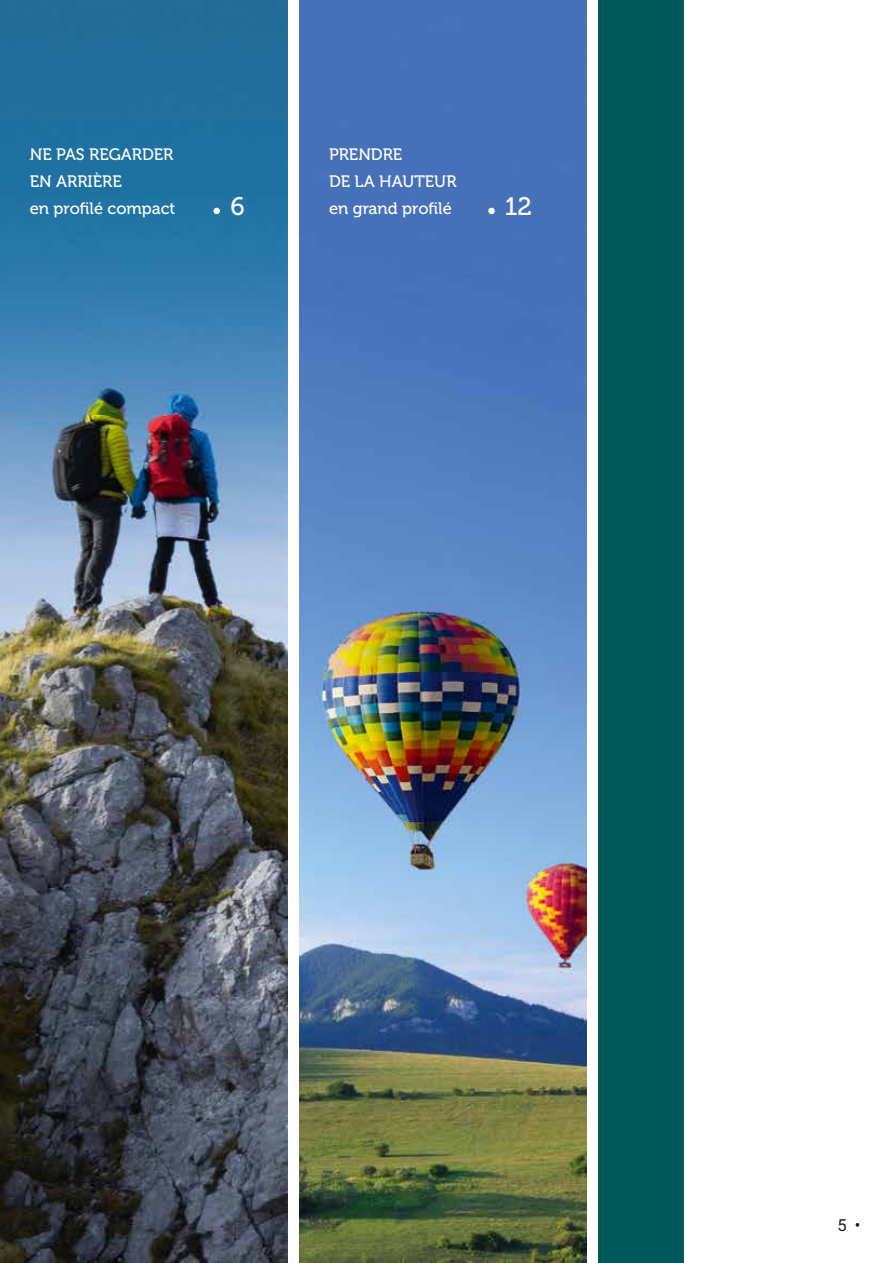
<style>
.page{position:relative;width:893px;height:1263px;background:#fff}
.page>*{position:absolute;margin:0;border:0;box-sizing:border-box;transform-origin:0 0}
.t1{font:25.2px "Museo 500";color:#fff}
.t2{font:16.5px/27px "Museo 500";color:#fff}
.t3{font:16.5px "Roboto";color:#181716}
</style>
<div class="page">
<div style="left:598px;top:0;width:86px;height:1263px;background:#005a5a"></div>
<img style="left:0;top:0;width:287px;height:1263px">
<img style="left:299px;top:0;width:287px;height:1263px">
<div style="left:213px;top:208px;width:7px;height:6px;background:#fff;border-radius:50%"></div>
<div style="left:488px;top:208px;width:7px;height:6px;background:#fff;border-radius:50%"></div>
<p class="t2" style="left:30px;top:142px;width:147px">NE PAS REGARDER<br>EN ARRIÈRE<br>en profilé compact</p>
<h1 class="t1" style="left:230px;top:192px;width:16px">6</h1>
<p class="t2" style="left:329px;top:142px;width:129px">PRENDRE<br>DE LA HAUTEUR en grand profilé</p>
<h1 class="t1" style="left:505px;top:192px;width:29px">12</h1>
<p class="t3" style="left:837px;top:1213px;width:25px">5 •</p>
</div>
